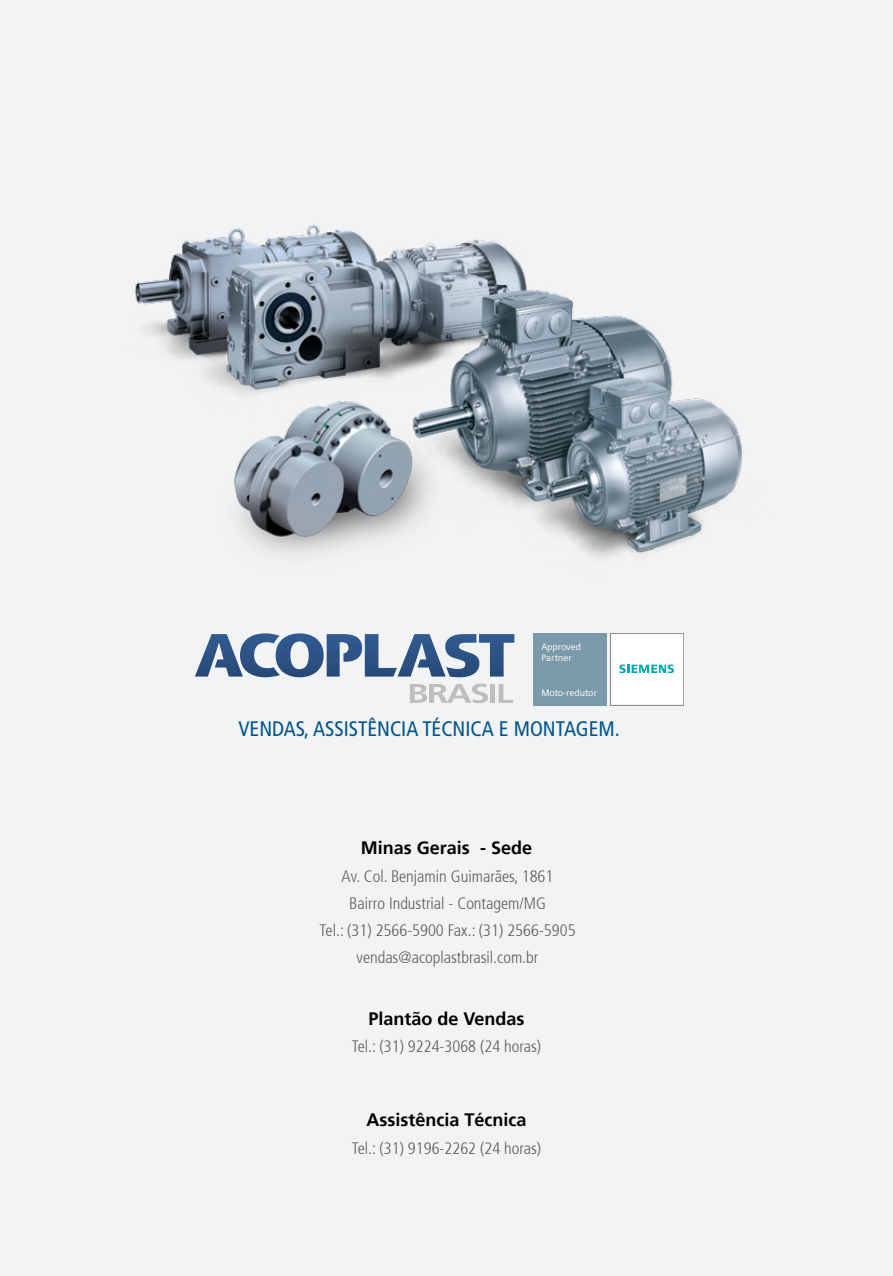
<style>
.page{position:relative;width:893px;height:1276px;background:#f1f3f4}
.page>*{position:absolute;margin:0;border:0;box-sizing:border-box;transform-origin:0 0}
.t1{font:condensed 21px "Frutiger LT";color:#00548b}
.t2{font:700 18px "Frutiger 65";color:#000}
.t3{font:300 condensed 16.5px/27px "Frutiger 47";color:#58595b;text-align:center}
.t4{font:9.45px/11.4px "Siemens Sans";color:#fff}
</style>
<div class="page">
<img style="left:134px;top:224px;width:609px;height:334px">
<svg style="left:195px;top:633px;width:319px;height:44px"></svg>
<svg style="left:409px;top:683px;width:79px;height:20px"></svg>
<div style="left:490px;top:684px;width:5px;height:19px;background:#bcbec0"></div>
<svg style="left:498px;top:684px;width:15px;height:19px"></svg>
<div style="left:610px;top:633px;width:74px;height:72px;background:#fff"></div>
<div style="left:610px;top:633px;width:74px;height:72px;border:1px solid #808285"></div>
<div style="left:533px;top:633px;width:74px;height:72px;background:#7b9aa9"></div>
<svg style="left:619px;top:664px;width:55px;height:9px"></svg>
<p class="t4" style="left:541px;top:641px;width:41px">Approved<br>Partner</p>
<p class="t4" style="left:541px;top:686px;width:57px">Moto-redutor</p>
<p class="t1" style="left:238px;top:716px;width:383px">VENDAS, ASSISTÊNCIA TÉCNICA E MONTAGEM.</p>
<p class="t2" style="left:361px;top:836px;width:173px">Minas Gerais - Sede</p>
<p class="t3" style="left:319px;top:863px;width:258px">Av. Col. Benjamin Guimarães, 1861<br>Bairro Industrial - Contagem/MG<br>Tel.: (31) 2566-5900 Fax.: (31) 2566-5905 vendas@acoplastbrasil.com.br</p>
<p class="t2" style="left:368px;top:1008px;width:158px">Plantão de Vendas</p>
<p class="t3" style="left:352px;top:1033px;width:191px">Tel.: (31) 9224-3068 (24 horas)</p>
<p class="t2" style="left:366px;top:1109px;width:162px">Assistência Técnica</p>
<p class="t3" style="left:352px;top:1134px;width:191px">Tel.: (31) 9196-2262 (24 horas)</p>
</div>
